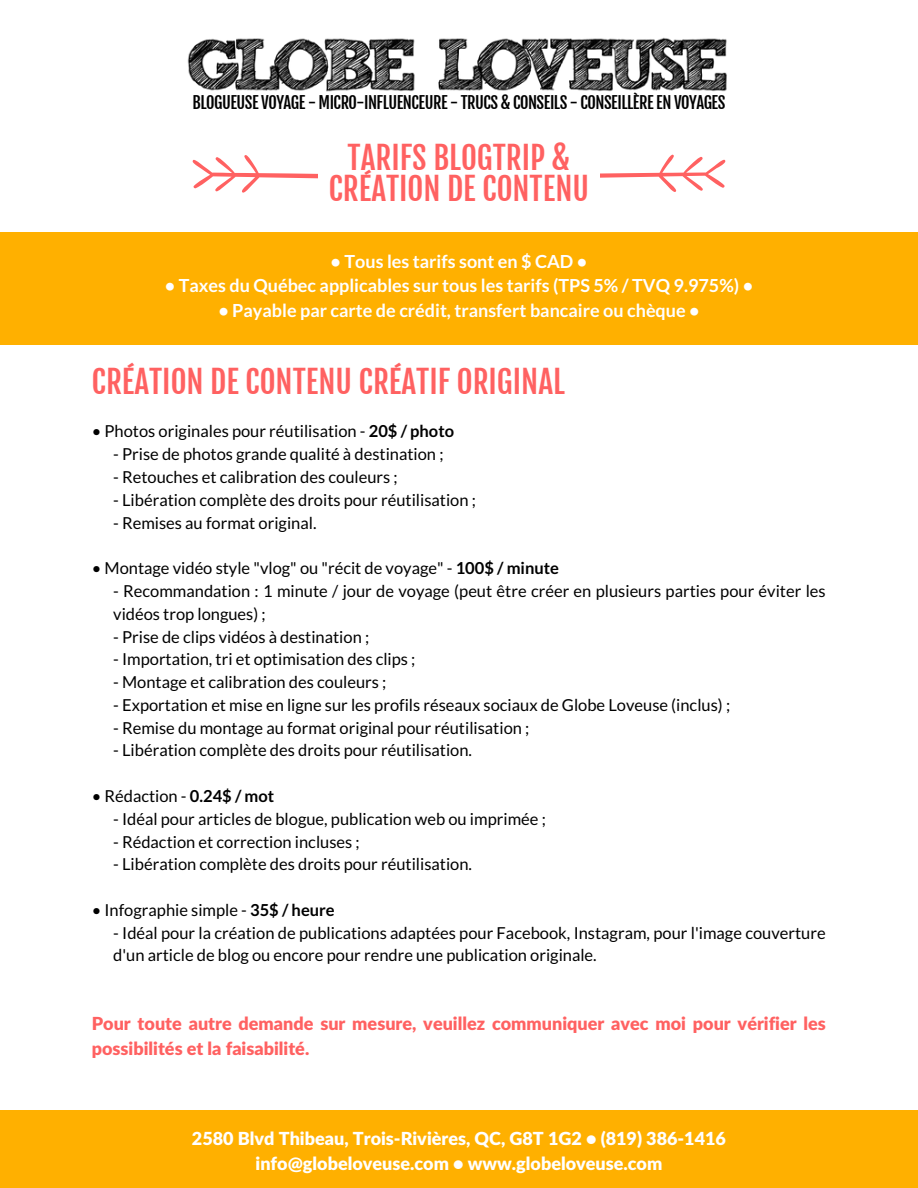
<style>
.page{position:relative;width:918px;height:1188px;background:#fff}
.page>*{position:absolute;margin:0;border:0;box-sizing:border-box;transform-origin:0 0}
.t1{font:31.05px/31px "Fjalla One";color:#ff6161;text-align:center}
.t2{font:700 18px "Lato";color:#fff}
.t3{font:900 18px/24.9px "Lato Latin";color:#ff6161}
.t4{font:900 18px/24.9px "Lato Latin";color:#fff;text-align:center}
.t5{font:16.5px/22.8px "Lato";color:#000}
.t6{font:16.5px "Fjalla One";letter-spacing:-.03em;color:#000}
.s1{font-weight:700}
</style>
<div class="page">
<img style="left:187px;top:37px;width:540px;height:55px">
<div style="left:0;top:232px;width:918px;height:113px;background:#ffb000"></div>
<div style="left:0;top:1110px;width:918px;height:78px;background:#ffb000"></div>
<svg style="left:192px;top:154px;width:534px;height:39px"></svg>
<div style="left:318px;top:144px;width:282px;height:59px;background:#fff"></div>
<p class="t6" style="left:192px;top:93px;width:534px">BLOGUEUSE VOYAGE - MICRO-INFLUENCEURE - TRUCS &amp; CONSEILS - CONSEILLÈRE EN VOYAGES</p>
<h1 class="t1" style="left:329px;top:142px;width:262px">TARIFS BLOGTRIP &amp;<br>CRÉATION DE CONTENU</h1>
<p class="t2" style="left:331px;top:250px;width:258px">• Tous les tarifs sont en $ CAD •</p>
<p class="t2" style="left:165px;top:275px;width:590px">• Taxes du Québec applicables sur tous les tarifs (TPS 5% / TVQ 9.975%) •</p>
<p class="t2" style="left:218px;top:299px;width:483px">• Payable par carte de crédit, transfert bancaire ou chèque •</p>
<h1 class="t1" style="left:92px;top:367px;width:474px">CRÉATION DE CONTENU CRÉATIF ORIGINAL</h1>
<p class="t5" style="left:92px;top:420px;width:364px">• Photos originales pour réutilisation - <span class="s1">20$ / photo</span></p>
<p class="t5" style="left:113px;top:442px;width:332px">- Prise de photos grande qualité à destination ;</p>
<p class="t5" style="left:113px;top:465px;width:286px">- Retouches et calibration des couleurs ;</p>
<p class="t5" style="left:113px;top:488px;width:364px">- Libération complète des droits pour réutilisation ;</p>
<p class="t5" style="left:113px;top:511px;width:205px">- Remises au format original.</p>
<p class="t5" style="left:92px;top:556px;width:469px">• Montage vidéo style "vlog" ou "récit de voyage" - <span class="s1">100$ / minute</span></p>
<p class="t5" style="left:113px;top:579px;width:714px">- Recommandation : 1 minute / jour de voyage (peut être créer en plusieurs parties pour éviter les vidéos trop longues) ;</p>
<p class="t5" style="left:113px;top:625px;width:257px">- Prise de clips vidéos à destination ;</p>
<p class="t5" style="left:113px;top:648px;width:304px">- Importation, tri et optimisation des clips ;</p>
<p class="t5" style="left:113px;top:670px;width:275px">- Montage et calibration des couleurs ;</p>
<p class="t5" style="left:113px;top:693px;width:618px">- Exportation et mise en ligne sur les profils réseaux sociaux de Globe Loveuse (inclus) ;</p>
<p class="t5" style="left:113px;top:716px;width:418px">- Remise du montage au format original pour réutilisation ;</p>
<p class="t5" style="left:113px;top:739px;width:360px">- Libération complète des droits pour réutilisation.</p>
<p class="t5" style="left:92px;top:784px;width:184px">• Rédaction - <span class="s1">0.24$ / mot</span></p>
<p class="t5" style="left:113px;top:807px;width:434px">- Idéal pour articles de blogue, publication web ou imprimée ;</p>
<p class="t5" style="left:113px;top:830px;width:248px">- Rédaction et correction incluses ;</p>
<p class="t5" style="left:113px;top:853px;width:360px">- Libération complète des droits pour réutilisation.</p>
<p class="t5" style="left:92px;top:898px;width:244px">• Infographie simple - <span class="s1">35$ / heure</span></p>
<p class="t5" style="left:113px;top:921px;width:714px">- Idéal pour la création de publications adaptées pour Facebook, Instagram, pour l'image couverture d'un article de blog ou encore pour rendre une publication originale.</p>
<p class="t3" style="left:92px;top:1012px;width:736px">Pour toute autre demande sur mesure, veuillez communiquer avec moi pour vérifier les possibilités et la faisabilité.</p>
<p class="t4" style="left:192px;top:1127px;width:536px">2580 Blvd Thibeau, Trois-Rivières, QC, G8T 1G2 • (819) 386-1416 info@globeloveuse.com • www.globeloveuse.com</p>
</div>
